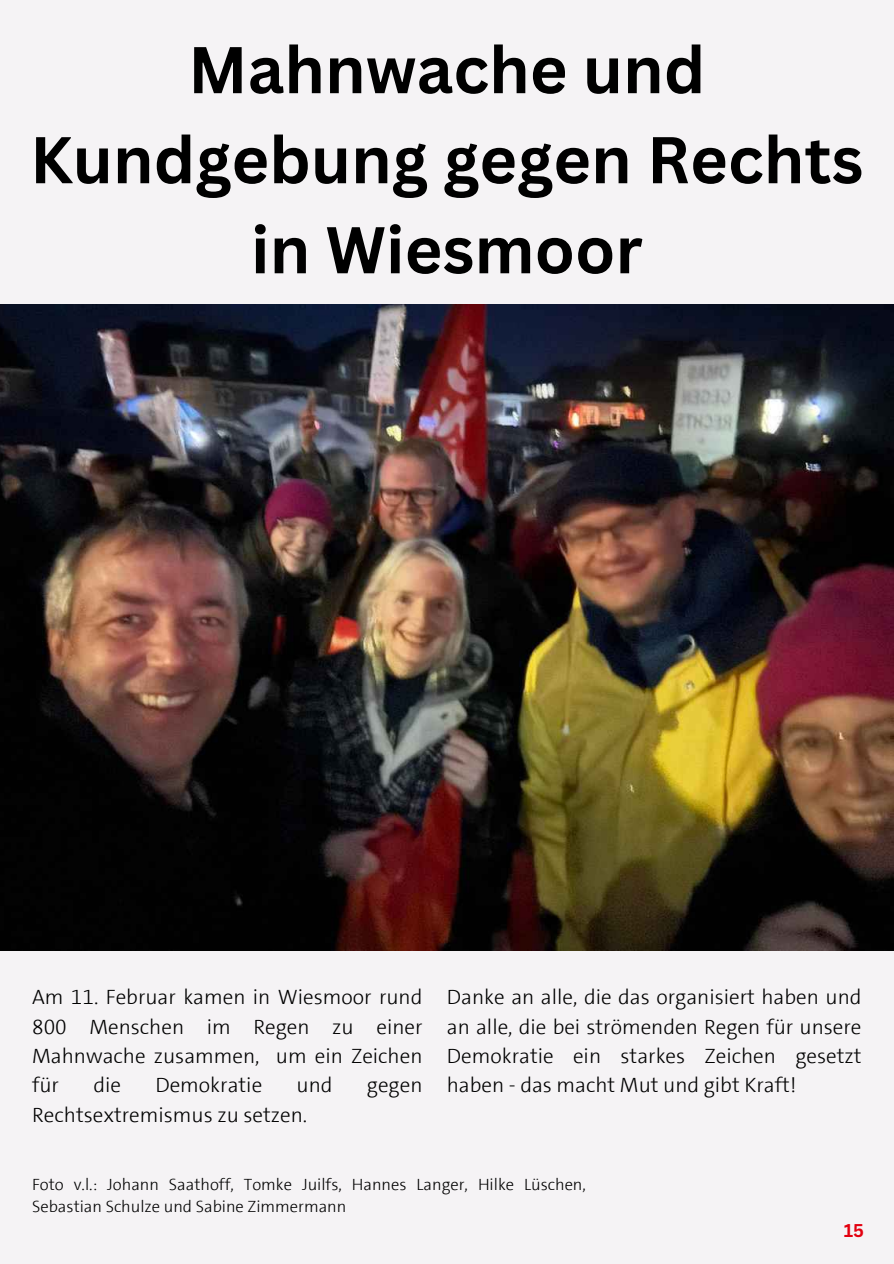
<style>
.page{position:relative;width:894px;height:1264px;background:#fff}
.page>*{position:absolute;margin:0;border:0;box-sizing:border-box;transform-origin:0 0}
.t1{font:700 64.5px/90px "Canva Sans";color:#000;text-align:center}
.t2{font:300 21px/29.2px "SPD The Sans";color:#000;text-align:justify}
.t3{font:700 18px "Canva Sans";color:#e3000f}
.t4{font:300 16.5px/22.5px "SPD The Sans";color:#000}
</style>
<div class="page">
<div style="left:0;top:0;width:893px;height:1263px;background:#f5f3f5"></div>
<img style="left:0;top:304px;width:893px;height:646px">
<h1 class="t1" style="left:30px;top:23px;width:834px">Mahnwache und<br>Kundgebung gegen Rechts in Wiesmoor</h1>
<p class="t2" style="left:32px;top:982px;width:392px">Am 11. Februar kamen in Wiesmoor rund 800 Menschen im Regen zu einer Mahnwache zusammen, um ein Zeichen für</p>
<p class="t2" style="left:93px;top:1070px;width:29px">die</p>
<p class="t2" style="left:155px;top:1070px;width:108px">Demokratie</p>
<p class="t2" style="left:296px;top:1070px;width:38px">und</p>
<p class="t2" style="left:367px;top:1070px;width:57px">gegen</p>
<p class="t2" style="left:32px;top:1099px;width:276px">Rechtsextremismus zu setzen.</p>
<p class="t2" style="left:446px;top:982px;width:416px">Danke an alle, die das organisiert haben und an alle, die bei strömenden Regen für unsere Demokratie ein starkes Zeichen gesetzt haben - das macht Mut und gibt Kraft!</p>
<p class="t4" style="left:32px;top:1172px;width:555px">Foto v.l.: Johann Saathoff, Tomke Juilfs, Hannes Langer, Hilke Lüschen,<br>Sebastian Schulze und Sabine Zimmermann</p>
<p class="t3" style="left:843px;top:1217px;width:22px">15</p>
</div>
